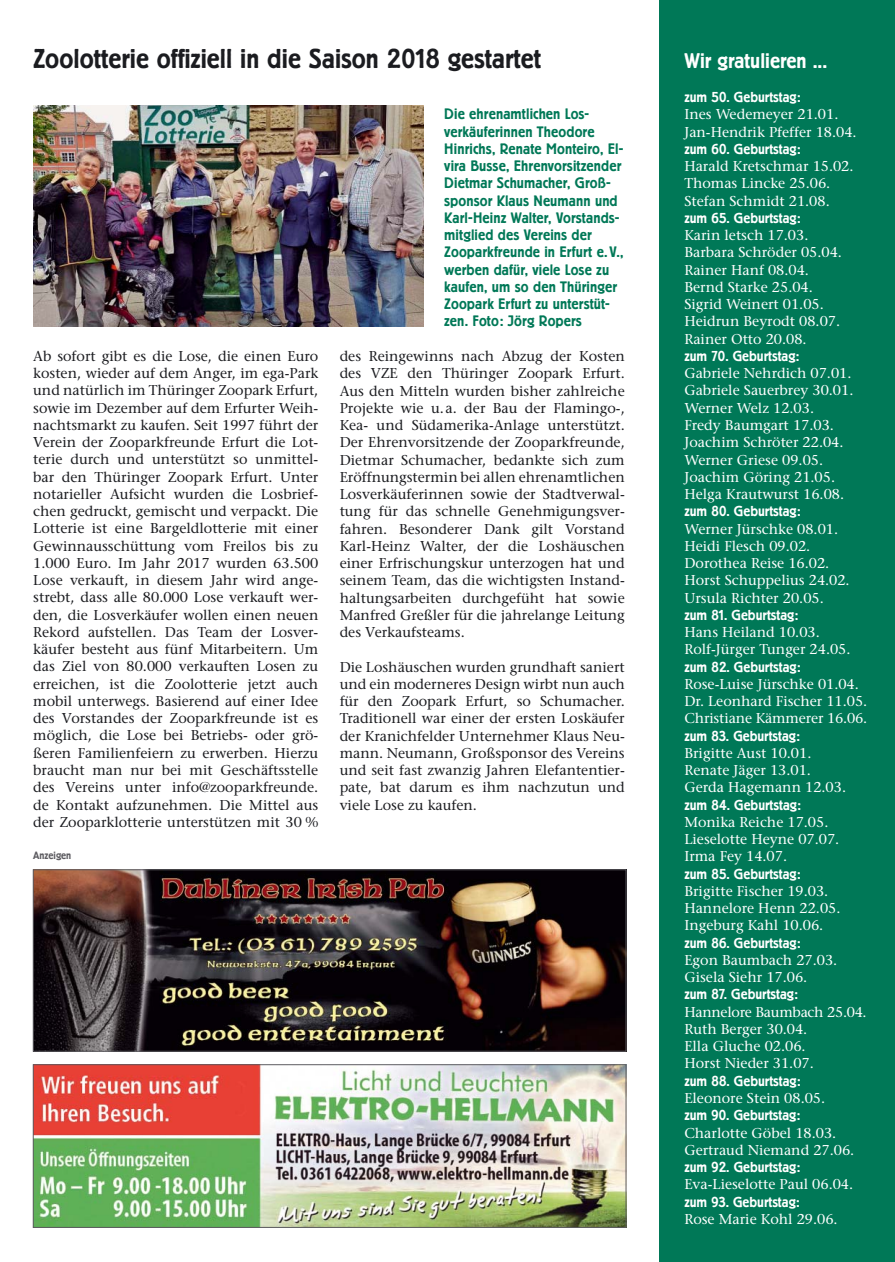
<style>
.page{position:relative;width:895px;height:1262px;background:#fff}
.page>*{position:absolute;margin:0;border:0;box-sizing:border-box;transform-origin:0 0}
.t1{font:500 27px "Berliner Grotesk";color:#1b1c20}
.t2{font:500 21px "Berliner Grotesk";color:#fff}
.t3{font:500 15px/17.2px "Berliner Grotesk";letter-spacing:.005em;color:#007857}
.t4{font:14.25px/17.2px "Stone Serif";color:#1b1c20;text-align:justify}
.t5{font:14.25px/17.2px "Stone Serif";color:#fff}
.t6{font:500 14.25px "Berliner Grotesk";color:#fff}
.t7{font:500 10.5px "Berliner Grotesk";color:#5c5b60}
</style>
<div class="page">
<img style="left:33px;top:106px;width:390px;height:220px">
<div style="left:658px;top:0;width:236px;height:1262px;background:#007857"></div>
<img style="left:35px;top:1066px;width:589px;height:160px">
<div style="left:33px;top:1064px;width:593px;height:164px;border:1px solid #5c5b60"></div>
<img style="left:35px;top:871px;width:589px;height:179px">
<div style="left:33px;top:869px;width:593px;height:183px;border:1px solid #5c5b60"></div>
<h1 class="t1" style="left:33px;top:48px;width:509px">Zoolotterie offiziell in die Saison 2018 gestartet</h1>
<p class="t3" style="left:444px;top:106px;width:181px">Die ehrenamtlichen Los&shy;verkäuferinnen Theodore<br>Hinrichs, Renate Monteiro, El&shy;vira Busse, Ehrenvorsitzender<br>Dietmar Schumacher, Groß&shy;sponsor Klaus Neumann und<br>Karl-Heinz Walter, Vorstands&shy;mitglied des Vereins der<br>Zooparkfreunde in Erfurt e. V., werben dafür, viele Lose zu kaufen, um so den Thüringer<br>Zoopark Erfurt zu unterstüt&shy;zen. Foto: Jörg Ropers</p>
<p class="t4" style="left:33px;top:349px;width:286px">Ab sofort gibt es die Lose, die einen Euro kosten, wieder auf dem Anger, im ega-Park und natürlich im Thüringer Zoopark Erfurt, sowie im Dezember auf dem Erfurter Weih&shy;nachtsmarkt zu kaufen. Seit 1997 führt der Verein der Zooparkfreunde Erfurt die Lot&shy;terie durch und unterstützt so unmittel&shy;bar den Thüringer Zoopark Erfurt. Unter notarieller Aufsicht wurden die Losbrief&shy;chen gedruckt, gemischt und verpackt. Die Lotterie ist eine Bargeldlotterie mit einer Gewinnausschüttung vom Freilos bis zu 1.000 Euro. Im Jahr 2017 wurden 63.500<br>Lose verkauft, in diesem Jahr wird ange&shy;strebt, dass alle 80.000 Lose verkauft wer&shy;den, die Losverkäufer wollen einen neuen Rekord aufstellen. Das Team der Losver&shy;käufer besteht aus fünf Mitarbeitern. Um das Ziel von 80.000 verkauften Losen zu erreichen, ist die Zoolotterie jetzt auch mobil unterwegs. Basierend auf einer Idee des Vorstandes der Zooparkfreunde ist es möglich, die Lose bei Betriebs- oder grö&shy;ßeren Familienfeiern zu erwerben. Hierzu braucht man nur bei mit Geschäftsstelle des Vereins unter info@zooparkfreunde. de Kontakt aufzunehmen. Die Mittel aus der Zooparklotterie unterstützen mit 30 %</p>
<p class="t4" style="left:339px;top:349px;width:286px">des Reingewinns nach Abzug der Kosten des VZE den Thüringer Zoopark Erfurt.<br>Aus den Mitteln wurden bisher zahlreiche Projekte wie u. a. der Bau der Flamingo-, Kea- und Südamerika-Anlage unterstützt.<br>Der Ehrenvorsitzende der Zooparkfreunde, Dietmar Schumacher, bedankte sich zum Eröffnungstermin bei allen ehrenamtlichen Losverkäuferinnen sowie der Stadtverwal&shy;tung für das schnelle Genehmigungsver&shy;fahren. Besonderer Dank gilt Vorstand Karl-Heinz Walter, der die Loshäuschen einer Erfrischungskur unterzogen hat und seinem Team, das die wichtigsten Instand&shy;haltungsarbeiten durchgefüht hat sowie Manfred Greßler für die jahrelange Leitung des Verkaufsteams.</p>
<p class="t4" style="left:339px;top:660px;width:286px">Die Loshäuschen wurden grundhaft saniert und ein moderneres Design wirbt nun auch für den Zoopark Erfurt, so Schumacher.<br>Traditionell war einer der ersten Loskäufer der Kranichfelder Unternehmer Klaus Neu&shy;mann. Neumann, Großsponsor des Vereins und seit fast zwanzig Jahren Elefantentier&shy;pate, bat darum es ihm nachzutun und viele Lose zu kaufen.</p>
<p class="t7" style="left:33px;top:852px;width:40px">Anzeigen</p>
<h2 class="t2" style="left:684px;top:53px;width:144px">Wir gratulieren ...</h2>
<p class="t6" style="left:684px;top:92px;width:118px">zum 50. Geburtstag:</p>
<p class="t5" style="left:684px;top:107px;width:174px">Ines Wedemeyer 21.01.<br>Jan-Hendrik Pfeffer 18.04.</p>
<p class="t6" style="left:684px;top:144px;width:118px">zum 60. Geburtstag:</p>
<p class="t5" style="left:684px;top:159px;width:171px">Harald Kretschmar 15.02.<br>Thomas Lincke 25.06.<br>Stefan Schmidt 21.08.</p>
<p class="t6" style="left:684px;top:213px;width:118px">zum 65. Geburtstag:</p>
<p class="t5" style="left:684px;top:228px;width:159px">Karin letsch 17.03.<br>Barbara Schröder 05.04.<br>Rainer Hanf 08.04.<br>Bernd Starke 25.04.<br>Sigrid Weinert 01.05.<br>Heidrun Beyrodt 08.07.<br>Rainer Otto 20.08.</p>
<p class="t6" style="left:684px;top:351px;width:116px">zum 70. Geburtstag:</p>
<p class="t5" style="left:684px;top:366px;width:170px">Gabriele Nehrdich 07.01.<br>Gabriele Sauerbrey 30.01.<br>Werner Welz 12.03.<br>Fredy Baumgart 17.03.<br>Joachim Schröter 22.04.<br>Werner Griese 09.05.<br>Joachim Göring 21.05.<br>Helga Krautwurst 16.08.</p>
<p class="t6" style="left:684px;top:506px;width:118px">zum 80. Geburtstag:</p>
<p class="t5" style="left:684px;top:521px;width:167px">Werner Jürschke 08.01.<br>Heidi Flesch 09.02.<br>Dorothea Reise 16.02.<br>Horst Schuppelius 24.02.<br>Ursula Richter 20.05.</p>
<p class="t6" style="left:684px;top:610px;width:115px">zum 81. Geburtstag:</p>
<p class="t5" style="left:684px;top:625px;width:168px">Hans Heiland 10.03.<br>Rolf-Jürger Tunger 24.05.</p>
<p class="t6" style="left:684px;top:661px;width:118px">zum 82. Geburtstag:</p>
<p class="t5" style="left:684px;top:677px;width:184px">Rose-Luise Jürschke 01.04.<br>Dr. Leonhard Fischer 11.05.<br>Christiane Kämmerer 16.06.</p>
<p class="t6" style="left:684px;top:731px;width:117px">zum 83. Geburtstag:</p>
<p class="t5" style="left:684px;top:746px;width:163px">Brigitte Aust 10.01.<br>Renate Jäger 13.01.<br>Gerda Hagemann 12.03.</p>
<p class="t6" style="left:684px;top:800px;width:118px">zum 84. Geburtstag:</p>
<p class="t5" style="left:684px;top:815px;width:156px">Monika Reiche 17.05.<br>Lieselotte Heyne 07.07.<br>Irma Fey 14.07.</p>
<p class="t6" style="left:684px;top:869px;width:118px">zum 85. Geburtstag:</p>
<p class="t5" style="left:684px;top:884px;width:158px">Brigitte Fischer 19.03.<br>Hannelore Henn 22.05.<br>Ingeburg Kahl 10.06.</p>
<p class="t6" style="left:684px;top:938px;width:118px">zum 86. Geburtstag:</p>
<p class="t5" style="left:684px;top:953px;width:154px">Egon Baumbach 27.03.<br>Gisela Siehr 17.06.</p>
<p class="t6" style="left:684px;top:989px;width:115px">zum 87. Geburtstag:</p>
<p class="t5" style="left:684px;top:1005px;width:184px">Hannelore Baumbach 25.04.<br>Ruth Berger 30.04.<br>Ella Gluche 02.06.<br>Horst Nieder 31.07.</p>
<p class="t6" style="left:684px;top:1076px;width:118px">zum 88. Geburtstag:</p>
<p class="t5" style="left:684px;top:1091px;width:142px">Eleonore Stein 08.05.</p>
<p class="t6" style="left:684px;top:1110px;width:117px">zum 90. Geburtstag:</p>
<p class="t5" style="left:684px;top:1125px;width:171px">Charlotte Göbel 18.03.<br>Gertraud Niemand 27.06.</p>
<p class="t6" style="left:684px;top:1162px;width:117px">zum 92. Geburtstag:</p>
<p class="t5" style="left:684px;top:1177px;width:170px">Eva-Lieselotte Paul 06.04.</p>
<p class="t6" style="left:684px;top:1196px;width:117px">zum 93. Geburtstag:</p>
<p class="t5" style="left:684px;top:1212px;width:155px">Rose Marie Kohl 29.06.</p>
</div>
